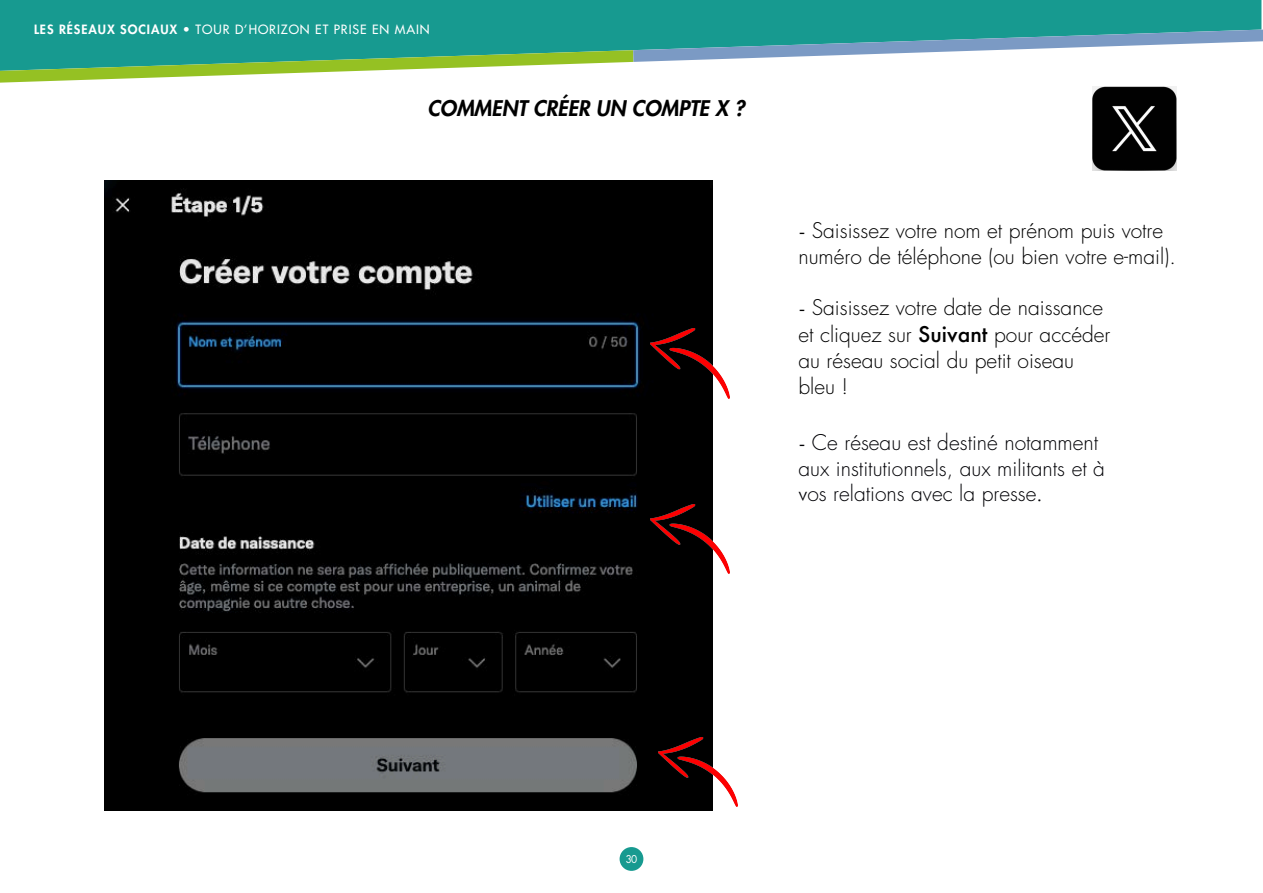
<style>
.page{position:relative;width:1263px;height:893px;background:#fff}
.page>*{position:absolute;margin:0;border:0;box-sizing:border-box;transform-origin:0 0}
.t1{font:300 21px/26.1px "Futura";color:#000}
.t2{font:300 21px/25.2px "Futura";color:#000005}
.t3{font:italic 800 21px "Futura";color:#000}
.t4{font:12.45px "Futura";letter-spacing:.075em;color:#fff}
.t5{font:10.5px "Futura";color:#fff;scale:.95 1}
.s1{font-weight:800}
.s2{font-family:"Futura BT"}
.s3{font-weight:500}
</style>
<div class="page">
<div style="left:620px;top:847px;width:23px;height:24px;background:#179a90;border-radius:50%"></div>
<div style="left:0;top:0;width:1261px;height:30px;background:#179a90"></div>
<svg style="left:0;top:30px;width:1263px;height:53px"></svg>
<img style="left:104px;top:180px;width:608px;height:630px">
<img style="left:1093px;top:87px;width:83px;height:84px">
<img style="left:651px;top:329px;width:78px;height:69px">
<img style="left:651px;top:504px;width:78px;height:70px">
<img style="left:658px;top:737px;width:79px;height:70px">
<p class="t4" style="left:34px;top:21px;width:397px"><span class="s1">LES RÉSEAUX SOCIAUX</span> • TOUR D’HORIZON ET PRISE EN MAIN</p>
<p class="t3" style="left:427px;top:94px;width:319px">COMMENT CRÉER UN COMPTE X ?</p>
<p class="t1" style="left:798px;top:217px;width:379px"><span class="s2">-</span> Saisissez votre nom et prénom puis votre numéro de téléphone (ou bien votre e-mail).</p>
<p class="t1" style="left:798px;top:295px;width:314px"><span class="s2">-</span> Saisissez votre date de naissance et cliquez sur <span class="s3">Suivant</span> pour accéder au réseau social du petit oiseau bleu !</p>
<p class="t2" style="left:798px;top:430px;width:308px"><span class="s2">-</span> Ce réseau est destiné notamment aux institutionnels, aux militants et à <span class="s2">v</span>os relations avec la presse<span class="s2">.</span></p>
<p class="t5" style="left:626px;top:852px;width:13px">30</p>
</div>
